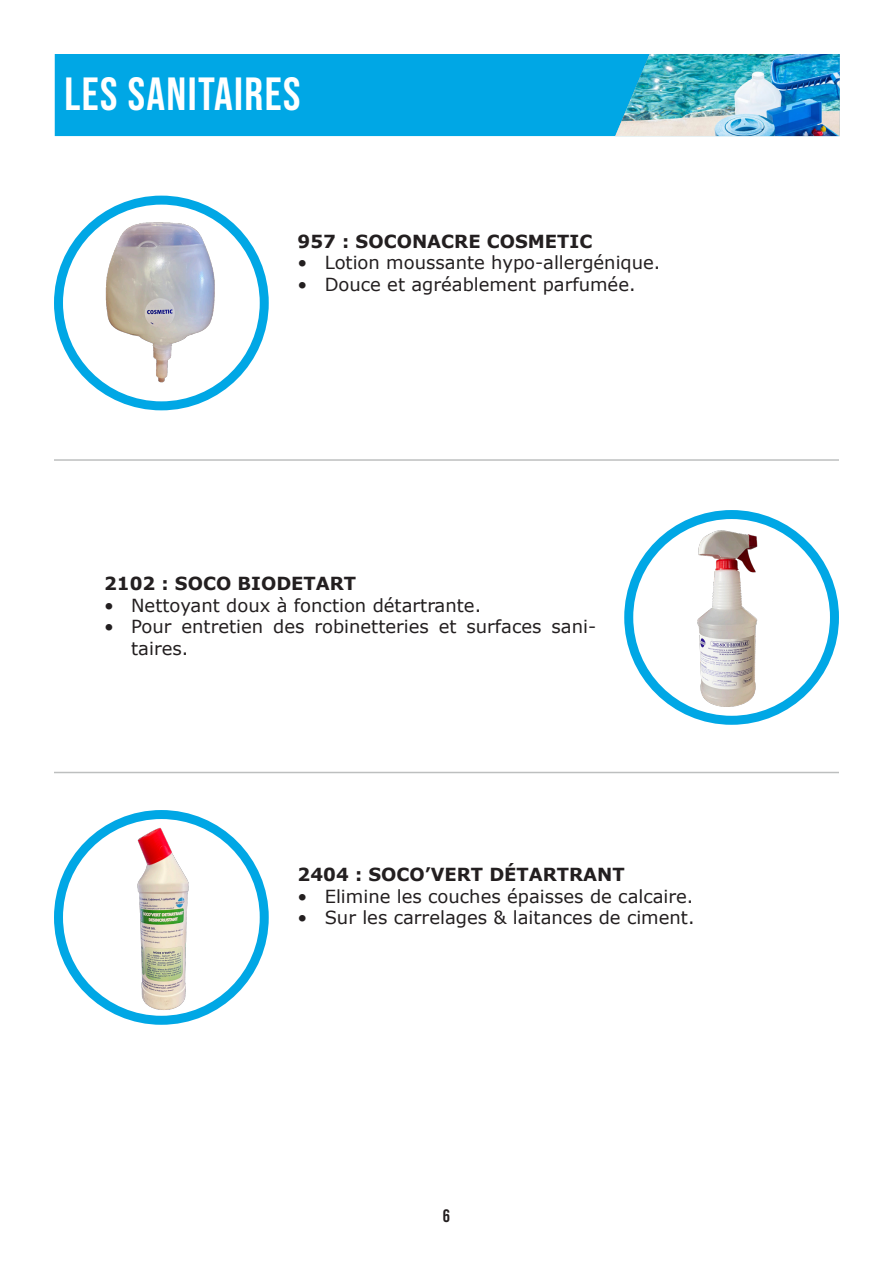
<style>
.page{position:relative;width:893px;height:1263px;background:#fff}
.page>*{position:absolute;margin:0;border:0;box-sizing:border-box;transform-origin:0 0}
.t1{font:46.5px "Bebas Neue";letter-spacing:.03em;color:#fff}
.t2{font:18px/21.6px "Verdana";color:#231f20}
.t3{font:700 18px "Verdana";color:#231f20}
.t4{font:18px "Bebas Neue";color:#231f20}
</style>
<div class="page">
<div style="left:55px;top:54px;width:785px;height:82px;background:#00a7e5"></div>
<hr style="left:54px;top:772px;width:785px;height:1px;background:#bdbfbf">
<hr style="left:54px;top:459px;width:785px;height:2px;background:#bdbfbf">
<img style="left:615px;top:54px;width:225px;height:82px">
<div style="left:54px;top:810px;width:215px;height:215px;border:9px solid #00a7e5;border-radius:50%"></div>
<div style="left:624px;top:510px;width:215px;height:215px;border:9px solid #00a7e5;border-radius:50%"></div>
<img style="left:645px;top:510px;width:186px;height:215px">
<img style="left:72px;top:821px;width:165px;height:204px">
<img style="left:54px;top:199px;width:215px;height:212px">
<p class="t1" style="left:65px;top:68px;width:237px">LES SANITAIRES</p>
<p class="t3" style="left:298px;top:228px;width:296px">957 : SOCONACRE COSMETIC</p>
<p class="t2" style="left:298px;top:252px;width:364px">• Lotion moussante hypo-allergénique.</p>
<p class="t2" style="left:298px;top:273px;width:339px">• Douce et agréablement parfumée.</p>
<p class="t3" style="left:104px;top:571px;width:253px">2102 : SOCO BIODETART</p>
<p class="t2" style="left:104px;top:594px;width:379px">• Nettoyant doux à fonction détartrante.</p>
<p class="t2" style="left:131px;top:616px;width:466px;text-indent:-27px">• Pour entretien des robinetteries et surfaces sani&shy;taires.</p>
<p class="t3" style="left:298px;top:862px;width:329px">2404 : SOCO’VERT DÉTARTRANT</p>
<p class="t2" style="left:298px;top:885px;width:397px">• Elimine les couches épaisses de calcaire.</p>
<p class="t2" style="left:298px;top:907px;width:398px">• Sur les carrelages &amp; laitances de ciment.</p>
<p class="t4" style="left:443px;top:1206px;width:9px">6</p>
</div>
